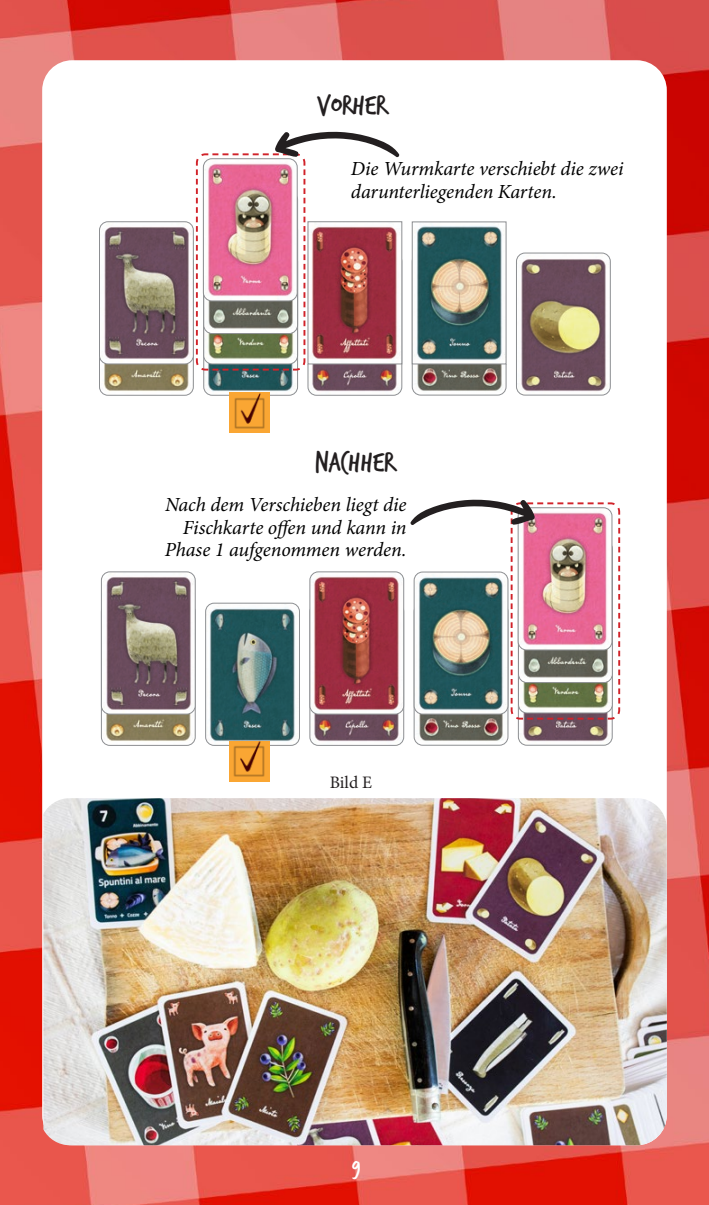
<style>
.page{position:relative;width:709px;height:1205px;background:#fff}
.page>*{position:absolute;margin:0;border:0;box-sizing:border-box;transform-origin:0 0}
.t1{font:30px "Trash Hand";color:#231f20}
.t2{font:25px "Trash Hand";color:#fff}
.t3{font:italic 20px/22.5px "Minion Pro";letter-spacing:-.005em;color:#000}
.t4{font:17.5px "Minion Pro";color:#231f20}
</style>
<div class="page">
<img style="left:0;top:0;width:709px;height:1205px">
<div style="left:42px;top:60px;width:624px;height:1085px;background:#fff;border-radius:30px"></div>
<img style="left:101px;top:714px;width:94px;height:31px">
<div style="left:101px;top:603px;width:94px;height:142px;border:1px solid #8d8f92;border-radius:8px"></div>
<img style="left:101px;top:572px;width:94px;height:142px">
<div style="left:101px;top:572px;width:94px;height:142px;border:1px solid #8d8f92;border-radius:8px"></div>
<img style="left:518px;top:720px;width:94px;height:25px">
<img style="left:206px;top:603px;width:93px;height:142px">
<div style="left:205px;top:603px;width:95px;height:142px;border:1px solid #8d8f92;border-radius:8px"></div>
<img style="left:414px;top:720px;width:94px;height:25px">
<img style="left:310px;top:714px;width:94px;height:31px">
<div style="left:310px;top:603px;width:94px;height:142px;border:1px solid #8d8f92;border-radius:8px"></div>
<img style="left:310px;top:572px;width:94px;height:142px">
<div style="left:310px;top:572px;width:94px;height:142px;border:1px solid #8d8f92;border-radius:8px"></div>
<img style="left:99px;top:364px;width:94px;height:31px">
<div style="left:99px;top:253px;width:94px;height:142px;border:1px solid #8d8f92;border-radius:8px"></div>
<img style="left:99px;top:222px;width:94px;height:142px">
<div style="left:99px;top:222px;width:94px;height:142px;border:1px solid #8d8f92;border-radius:8px"></div>
<img style="left:516px;top:253px;width:94px;height:142px">
<div style="left:516px;top:253px;width:94px;height:142px;border:1px solid #8d8f92;border-radius:8px"></div>
<img style="left:204px;top:371px;width:93px;height:24px">
<img style="left:412px;top:364px;width:94px;height:31px">
<div style="left:412px;top:253px;width:94px;height:142px;border:1px solid #8d8f92;border-radius:8px"></div>
<img style="left:414px;top:225px;width:90px;height:135px">
<div style="left:412px;top:222px;width:94px;height:142px;border:1px solid #8d8f92"></div>
<img style="left:308px;top:371px;width:94px;height:24px">
<div style="left:308px;top:222px;width:94px;height:142px;border:1px solid #8d8f92"></div>
<img style="left:410px;top:499px;width:211px;height:221px">
<img style="left:195px;top:131px;width:205px;height:240px">
<img style="left:229px;top:393px;width:41px;height:40px">
<img style="left:229px;top:741px;width:40px;height:40px">
<img style="left:43px;top:798px;width:623px;height:347px">
<p class="t1" style="left:317px;top:90px;width:71px">VORHER</p>
<p class="t3" style="left:351px;top:157px;width:274px">Die Wurmkarte verschiebt die zwei darunterliegenden Karten.</p>
<p class="t1" style="left:315px;top:447px;width:81px">NACHHER</p>
<p class="t3" style="left:165px;top:494px;width:243px;text-align:right">Nach dem Verschieben liegt die<br>Fischkarte offen und kann in</p>
<p class="t3" style="left:165px;top:539px;width:243px">Phase 1 aufgenommen werden.</p>
<p class="t4" style="left:330px;top:771px;width:44px">Bild E</p>
<p class="t2" style="left:352px;top:1156px;width:10px">9</p>
</div>
